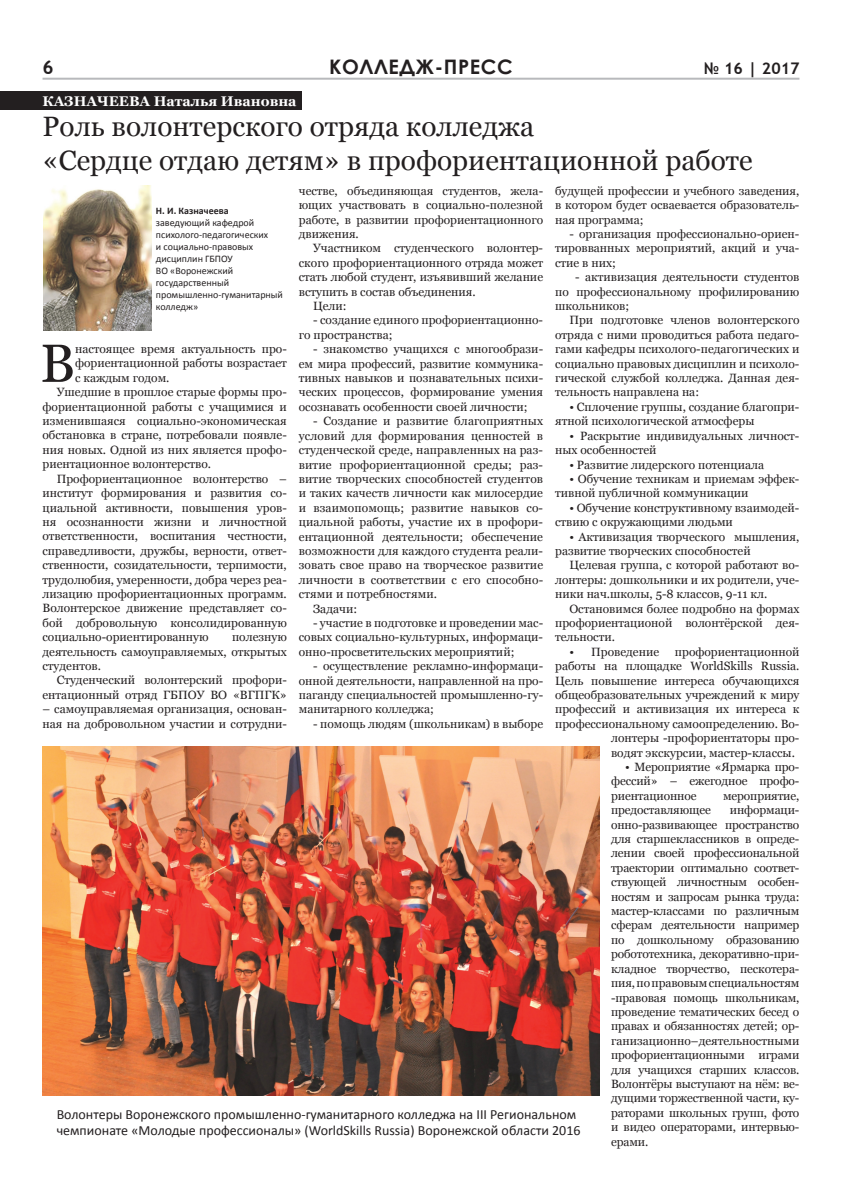
<style>
.page{position:relative;width:842px;height:1191px;background:#fff}
.page>*{position:absolute;margin:0;border:0;box-sizing:border-box;transform-origin:0 0}
.t1{font:53.6px "Georgia";color:#231f20}
.t2{font:28px/33.6px "Georgia";color:#231f20}
.t3{font:700 20px "Century Gothic";letter-spacing:.03em;color:#231f20}
.t4{font:700 19px "Trebuchet MS";color:#231f20}
.t5{font:700 16px "Trebuchet MS";color:#231f20}
.t6{font:14px/16.8px "Calibri";color:#231f20}
.t7{font:700 14px "Georgia";color:#fff}
.t8{font:12px/14.4px "Georgia";color:#231f20;text-align:justify}
.t9{font:10px/12px "Calibri";color:#231f20}
.t10{font:700 10px "Calibri";color:#231f20}
</style>
<div class="page">
<hr style="left:43px;top:78px;width:756px;height:2px;background:#b8b9bc">
<div style="left:0;top:91px;width:302px;height:18px;background:#231f20"></div>
<img style="left:43px;top:186px;width:108px;height:145px">
<img style="left:43px;top:746px;width:557px;height:349px">
<h3 class="t4" style="left:43px;top:56px;width:13px">6</h3>
<h3 class="t3" style="left:329px;top:52px;width:185px">КОЛЛЕДЖ-ПРЕСС</h3>
<h3 class="t5" style="left:704px;top:58px;width:97px">№ 16 | 2017</h3>
<p class="t7" style="left:43px;top:93px;width:256px">КАЗНАЧЕЕВА Наталья Ивановна</p>
<h2 class="t2" style="left:43px;top:109px;width:711px">Роль волонтерского отряда колледжа<br>«Сердце отдаю детям» в профориентационной работе</h2>
<p class="t10" style="left:156px;top:204px;width:74px">Н. И. Казначеева</p>
<p class="t9" style="left:156px;top:216px;width:129px">заведующий кафедрой психолого-педагогических<br>и социально-правовых дисциплин ГБПОУ<br>ВО «Воронежский государственный промышленно-гуманитарный колледж»</p>
<h1 class="t1" style="left:40px;top:333px;width:37px">В</h1>
<p class="t8" style="left:75px;top:342px;width:213px">настоящее время актуальность про-</p>
<p class="t8" style="left:75px;top:356px;width:213px">фориентационной работы возрастает</p>
<p class="t8" style="left:75px;top:370px;width:96px">с каждым годом.</p>
<p class="t8" style="left:57px;top:385px;width:232px">Ушедшие в прошлое старые формы про-</p>
<p class="t8" style="left:43px;top:399px;width:246px">фориентационной работы с учащимися и</p>
<p class="t8" style="left:43px;top:414px;width:246px">изменившаяся социально-экономическая</p>
<p class="t8" style="left:43px;top:428px;width:246px">обстановка в стране, потребовали появле-</p>
<p class="t8" style="left:43px;top:442px;width:246px">ния новых. Одной из них является профо-</p>
<p class="t8" style="left:43px;top:457px;width:170px">риентационное волонтерство.</p>
<p class="t8" style="left:57px;top:471px;width:232px">Профориентационное волонтерство –</p>
<p class="t8" style="left:43px;top:486px;width:246px">институт формирования и развития со-</p>
<p class="t8" style="left:43px;top:500px;width:246px">циальной активности, повышения уров-</p>
<p class="t8" style="left:43px;top:514px;width:246px">ня осознанности жизни и личностной</p>
<p class="t8" style="left:43px;top:529px;width:246px">ответственности, воспитания честности,</p>
<p class="t8" style="left:43px;top:543px;width:246px">справедливости, дружбы, верности, ответ-</p>
<p class="t8" style="left:43px;top:558px;width:246px">ственности, созидательности, терпимости,</p>
<p class="t8" style="left:43px;top:572px;width:246px">трудолюбия, умеренности, добра через реа-</p>
<p class="t8" style="left:43px;top:586px;width:246px">лизацию профориентационных программ.</p>
<p class="t8" style="left:43px;top:601px;width:246px">Волонтерское движение представляет со-</p>
<p class="t8" style="left:43px;top:615px;width:246px">бой добровольную консолидированную</p>
<p class="t8" style="left:43px;top:630px;width:168px">социально-ориентированную</p>
<p class="t8" style="left:43px;top:630px;width:246px;text-indent:189px">полезную деятельность самоуправляемых, открытых студентов.</p>
<p class="t8" style="left:43px;top:673px;width:246px;text-align:right">Студенческий волонтерский профори&shy;ентационный отряд ГБПОУ ВО «ВГПГК»</p>
<p class="t8" style="left:43px;top:702px;width:246px">– самоуправляемая организация, основан&shy;ная на добровольном участии и сотрудни-</p>
<p class="t8" style="left:299px;top:183px;width:246px">честве, объединяющая студентов, жела&shy;ющих участвовать в социально-полезной работе, в развитии профориентационного движения.</p>
<p class="t8" style="left:313px;top:241px;width:232px">Участником студенческого волонтер-</p>
<p class="t8" style="left:299px;top:255px;width:246px">ского профориентационного отряда может</p>
<p class="t8" style="left:299px;top:270px;width:246px">стать любой студент, изъявивший желание</p>
<p class="t8" style="left:299px;top:284px;width:178px">вступить в состав объединения.</p>
<p class="t8" style="left:313px;top:299px;width:35px">Цели:</p>
<p class="t8" style="left:299px;top:313px;width:246px;text-indent:14px">- создание единого профориентационно&shy;го пространства;</p>
<p class="t8" style="left:299px;top:342px;width:246px;text-indent:14px">- знакомство учащихся с многообрази&shy;ем мира профессий, развитие коммуника&shy;тивных навыков и познавательных психи&shy;ческих процессов, формирование умения осознавать особенности своей личности;</p>
<p class="t8" style="left:313px;top:414px;width:232px">- Создание и развитие благоприятных</p>
<p class="t8" style="left:299px;top:428px;width:246px">условий для формирования ценностей в</p>
<p class="t8" style="left:299px;top:443px;width:246px">студенческой среде, направленных на раз-</p>
<p class="t8" style="left:299px;top:457px;width:246px">витие профориентационной среды; раз-</p>
<p class="t8" style="left:299px;top:471px;width:246px">витие творческих способностей студентов</p>
<p class="t8" style="left:299px;top:486px;width:246px">и таких качеств личности как милосердие</p>
<p class="t8" style="left:299px;top:500px;width:246px">и взаимопомощь; развитие навыков со-</p>
<p class="t8" style="left:299px;top:515px;width:246px">циальной работы, участие их в профори-</p>
<p class="t8" style="left:299px;top:529px;width:246px">ентационной деятельности; обеспечение</p>
<p class="t8" style="left:299px;top:543px;width:246px">возможности для каждого студента реали-</p>
<p class="t8" style="left:299px;top:558px;width:246px">зовать свое право на творческое развитие</p>
<p class="t8" style="left:299px;top:572px;width:246px">личности в соответствии с его способно-</p>
<p class="t8" style="left:299px;top:587px;width:140px">стями и потребностями.</p>
<p class="t8" style="left:313px;top:601px;width:46px">Задачи:</p>
<p class="t8" style="left:299px;top:615px;width:246px;text-indent:14px">- участие в подготовке и проведении мас&shy;совых социально-культурных, информаци&shy;онно-просветительских мероприятий;</p>
<p class="t8" style="left:299px;top:659px;width:246px;text-indent:14px">- осуществление рекламно-информаци&shy;онной деятельности, направленной на про&shy;паганду специальностей промышленно-гу&shy;манитарного колледжа;</p>
<p class="t8" style="left:313px;top:716px;width:232px">- помощь людям (школьникам) в выборе</p>
<p class="t8" style="left:555px;top:183px;width:246px">будущей профессии и учебного заведения, в котором будет осваевается образователь&shy;ная программа;</p>
<p class="t8" style="left:555px;top:227px;width:246px;text-indent:14px">- организация профессионально-ориен&shy;тировванных мероприятий, акций и уча&shy;стие в них;</p>
<p class="t8" style="left:555px;top:270px;width:246px;text-indent:20px">- активизация деятельности студентов по профессиональному профилированию школьников;</p>
<p class="t8" style="left:555px;top:313px;width:246px;text-indent:14px">При подготовке членов волонтерского отряда с ними проводиться работа педаго&shy;гами кафедры психолого-педагогических и социально правовых дисциплин и психоло&shy;гической службой колледжа. Данная дея&shy;тельность направлена на:</p>
<p class="t8" style="left:555px;top:399px;width:246px;text-indent:14px">• Сплочение группы, создание благопри&shy;ятной психологической атмосферы</p>
<p class="t8" style="left:555px;top:428px;width:246px;text-indent:14px">• Раскрытие индивидуальных личност&shy;ных особенностей</p>
<p class="t8" style="left:569px;top:457px;width:196px">• Развитие лидерского потенциала</p>
<p class="t8" style="left:555px;top:471px;width:246px;text-indent:14px">• Обучение техникам и приемам эффек&shy;тивной публичной коммуникации</p>
<p class="t8" style="left:555px;top:500px;width:246px;text-indent:14px">• Обучение конструктивному взаимодей&shy;ствию с окружающими людьми</p>
<p class="t8" style="left:555px;top:529px;width:246px;text-indent:14px">• Активизация творческого мышления, развитие творческих способностей</p>
<p class="t8" style="left:555px;top:558px;width:246px;text-indent:14px">Целевая группа, с которой работают во&shy;лонтеры: дошкольники и их родители, уче&shy;ники нач.школы, 5-8 классов, 9-11 кл.</p>
<p class="t8" style="left:555px;top:601px;width:246px;text-indent:14px">Остановимся более подробно на формах профориентационой волонтёрской дея&shy;тельности.</p>
<p class="t8" style="left:569px;top:644px;width:91px">• Проведение</p>
<p class="t8" style="left:675px;top:644px;width:126px">профориентационной</p>
<p class="t8" style="left:555px;top:659px;width:246px">работы на площадке WorldSkills Russia.</p>
<p class="t8" style="left:555px;top:673px;width:246px">Цель повышение интереса обучающихся</p>
<p class="t8" style="left:555px;top:687px;width:246px">общеобразовательных учреждений к миру</p>
<p class="t8" style="left:555px;top:702px;width:246px">профессий и активизация их интереса к</p>
<p class="t8" style="left:555px;top:716px;width:246px">профессиональному самоопределению. Во-</p>
<p class="t8" style="left:611px;top:731px;width:190px">лонтеры -профориентаторы про-</p>
<p class="t8" style="left:611px;top:745px;width:185px">водят экскурсии, мастер-классы.</p>
<p class="t8" style="left:611px;top:759px;width:190px;text-indent:14px">• Мероприятие «Ярмарка про&shy;фессий» – ежегодное профо&shy;риентационное</p>
<p class="t8" style="left:723px;top:788px;width:78px">мероприятие,</p>
<p class="t6" style="left:57px;top:1104px;width:525px">Волонтеры Воронежского промышленно-гуманитарного колледжа на III Региональном чемпионате «Молодые профессионалы» (WorldSkills Russia) Воронежской области 2016</p>
<p class="t8" style="left:611px;top:803px;width:190px;text-indent:119px">информаци&shy;онно-развивающее пространство для старшеклассников в опреде&shy;лении своей профессиональной траектории оптимально соответ&shy;ствующей личностным особен&shy;ностям и запросам рынка труда: мастер-классами по различным сферам деятельности например по дошкольному образованию робототехника, декоративно-при&shy;кладное творчество, пескотера&shy;пия, по правовым специальностям -правовая помощь школьникам, проведение тематических бесед о правах и обязанностях детей; ор&shy;ганизационно–деятельностными профориентационными играми для учащихся старших классов.<br>Волонтёры выступают на нём: ве&shy;дущими торжественной части, ку&shy;раторами школьных групп, фото и видео операторами, интервью&shy;ерами.</p>
<p class="t8" style="left:611px;top:803px;width:101px">предоставляющее</p>
</div>
